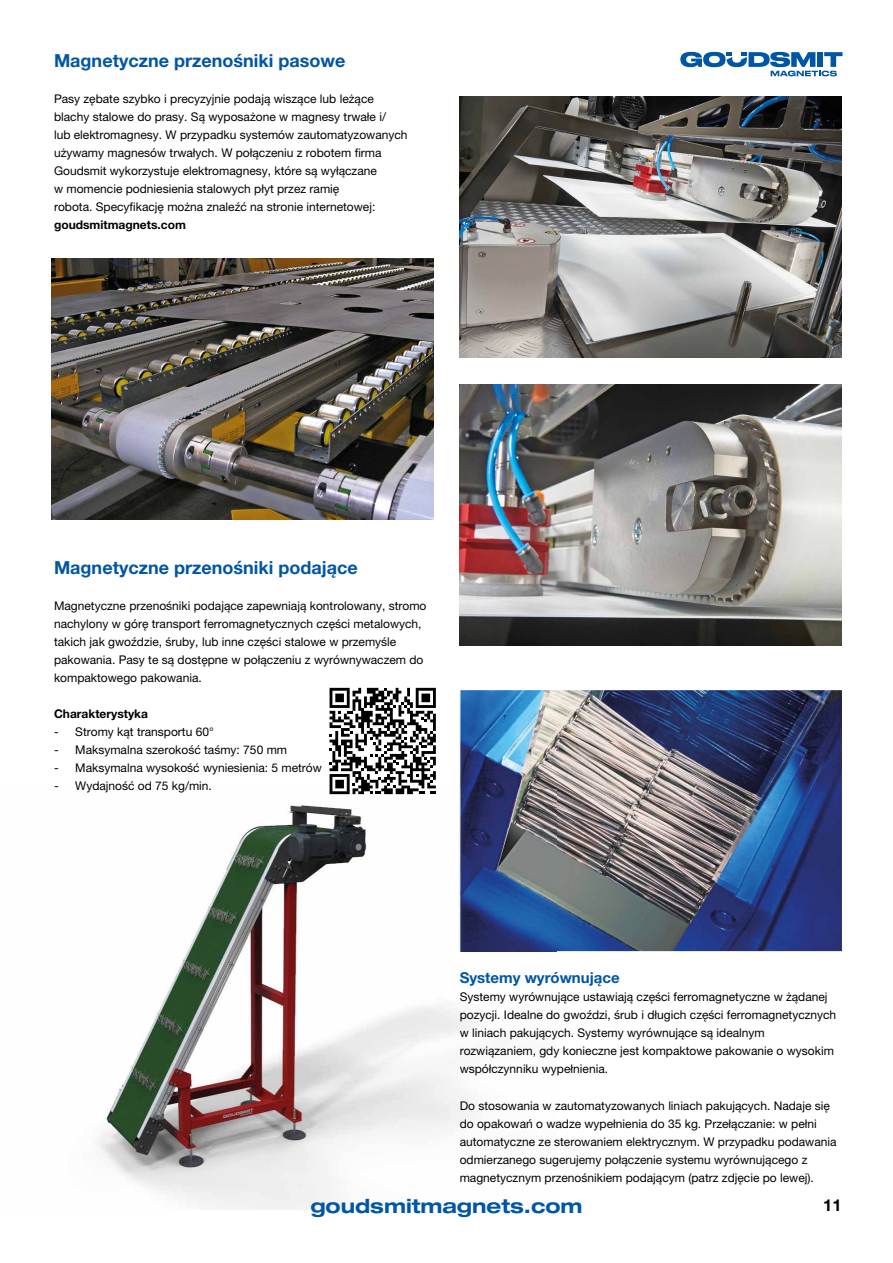
<style>
.page{position:relative;width:893px;height:1263px;background:#fff}
.page>*{position:absolute;margin:0;border:0;box-sizing:border-box;transform-origin:0 0}
.t1{font:700 expanded 19.5px "Helvetica Neue LT Pro";color:#0056a4}
.t2{font:700 18px "Helvetica Neue LT Pro";color:#0056a4}
.t3{font:700 16.5px "Helvetica Neue LT Pro";color:#000}
.t4{font:700 15px "Helvetica Neue LT Pro";color:#0056a4}
.t5{font:12px/18px "Helvetica Neue LT Pro";color:#000}
.t6{font:700 12px "Helvetica Neue LT Pro";color:#000}
</style>
<div class="page">
<img style="left:459px;top:96px;width:383px;height:261px">
<img style="left:459px;top:384px;width:383px;height:261px">
<img style="left:459px;top:690px;width:383px;height:261px">
<img style="left:51px;top:258px;width:383px;height:261px">
<img style="left:97px;top:789px;width:460px;height:421px">
<img style="left:459px;top:789px;width:98px;height:162px">
<svg style="left:330px;top:688px;width:106px;height:106px"></svg>
<svg style="left:680px;top:52px;width:162px;height:24px"></svg>
<h2 class="t2" style="left:54px;top:49px;width:293px">Magnetyczne przenośniki pasowe</h2>
<p class="t5" style="left:54px;top:89px;width:355px">Pasy zębate szybko i precyzyjnie podają wiszące lub leżące blachy stalowe do prasy. Są wyposażone w magnesy trwałe i/<br>lub elektromagnesy. W przypadku systemów zautomatyzowanych używamy magnesów trwałych. W połączeniu z robotem firma Goudsmit wykorzystuje elektromagnesy, które są wyłączane<br>w momencie podniesienia stalowych płyt przez ramię<br>robota. Specyfikację można znaleźć na stronie internetowej:</p>
<p class="t6" style="left:54px;top:217px;width:133px">goudsmitmagnets.com</p>
<h2 class="t2" style="left:54px;top:557px;width:305px">Magnetyczne przenośniki podające</h2>
<p class="t5" style="left:54px;top:597px;width:374px">Magnetyczne przenośniki podające zapewniają kontrolowany, stromo nachylony w górę transport ferromagnetycznych części metalowych, takich jak gwoździe, śruby, lub inne części stalowe w przemyśle pakowania. Pasy te są dostępne w połączeniu z wyrównywaczem do kompaktowego pakowania.</p>
<p class="t6" style="left:54px;top:706px;width:96px">Charakterystyka</p>
<p class="t5" style="left:54px;top:723px;width:161px">- Stromy kąt transportu 60°</p>
<p class="t5" style="left:54px;top:741px;width:235px">- Maksymalna szerokość taśmy: 750 mm</p>
<p class="t5" style="left:54px;top:759px;width:269px">- Maksymalna wysokość wyniesienia: 5 metrów</p>
<p class="t5" style="left:54px;top:777px;width:159px">- Wydajność od 75 kg/min.</p>
<p class="t4" style="left:460px;top:969px;width:162px">Systemy wyrównujące</p>
<p class="t5" style="left:460px;top:988px;width:378px">Systemy wyrównujące ustawiają części ferromagnetyczne w żądanej pozycji. Idealne do gwoździ, śrub i długich części ferromagnetycznych w liniach pakujących. Systemy wyrównujące są idealnym rozwiązaniem, gdy konieczne jest kompaktowe pakowanie o wysokim współczynniku wypełnienia.</p>
<p class="t5" style="left:460px;top:1096px;width:378px">Do stosowania w zautomatyzowanych liniach pakujących. Nadaje się do opakowań o wadze wypełnienia do 35 kg. Przełączanie: w pełni automatyczne ze sterowaniem elektrycznym. W przypadku podawania odmierzanego sugerujemy połączenie systemu wyrównującego z magnetycznym przenośnikiem podającym (patrz zdjęcie po lewej).</p>
<h1 class="t1" style="left:310px;top:1194px;width:274px">goudsmitmagnets.com</h1>
<h3 class="t3" style="left:823px;top:1195px;width:20px">11</h3>
</div>
